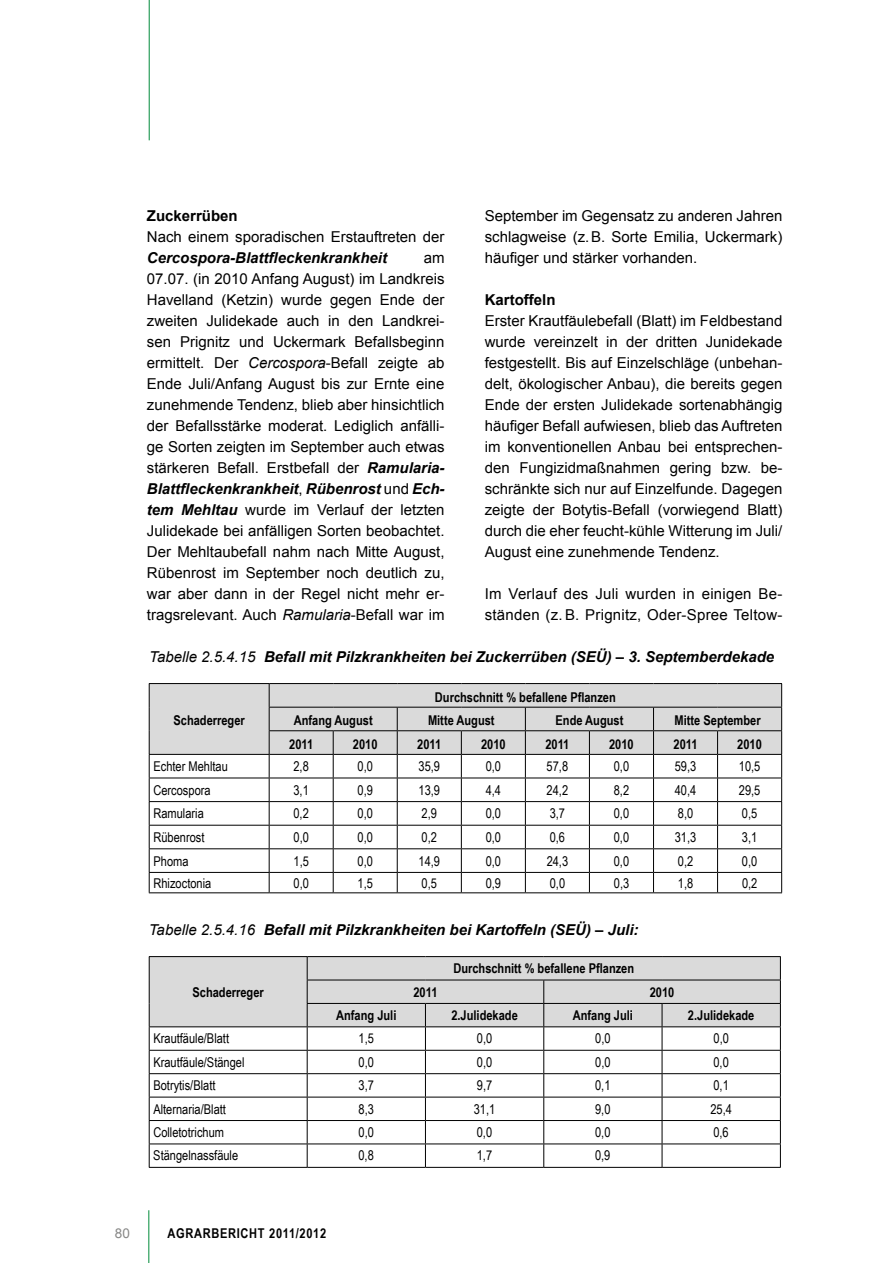
<style>
.page{position:relative;width:893px;height:1263px;background:#fff}
.page>*{position:absolute;margin:0;border:0;box-sizing:border-box;transform-origin:0 0}
.t1{font:15px/21px "Arial";color:#000;text-align:justify}
.t2{font:italic 700 15px "Arial";color:#000}
.t3{font:700 15px "Arial";color:#000}
.t4{font:13.5px "Arial Narrow";color:#000}
.t5{font:700 13.5px "Arial Narrow";color:#000}
.t6{font:700 13.5px "Arial Narrow";letter-spacing:.05em;color:#000}
.t7{font:13.5px "Arial";color:#878786}
.s1{font-weight:400}
.s2{font-style:italic}
.s3{font-weight:700;font-style:italic}
</style>
<div class="page">
<hr style="left:149px;top:0;width:1px;height:140px;background:#008b3a">
<hr style="left:148px;top:1210px;width:1px;height:53px;background:#008b3a">
<svg style="left:149px;top:683px;width:633px;height:209px"></svg>
<hr style="left:149px;top:892px;width:120px;height:1px;background:#000">
<hr style="left:269px;top:892px;width:64px;height:1px;background:#000">
<hr style="left:333px;top:892px;width:64px;height:1px;background:#000">
<hr style="left:397px;top:892px;width:64px;height:1px;background:#000">
<hr style="left:461px;top:892px;width:64px;height:1px;background:#000">
<hr style="left:525px;top:892px;width:64px;height:1px;background:#000">
<hr style="left:589px;top:892px;width:64px;height:1px;background:#000">
<hr style="left:653px;top:892px;width:65px;height:1px;background:#000">
<hr style="left:718px;top:892px;width:64px;height:1px;background:#000">
<svg style="left:149px;top:956px;width:632px;height:211px"></svg>
<hr style="left:149px;top:1167px;width:158px;height:1px;background:#000">
<hr style="left:307px;top:1167px;width:118px;height:1px;background:#000">
<hr style="left:425px;top:1167px;width:119px;height:1px;background:#000">
<hr style="left:544px;top:1167px;width:118px;height:1px;background:#000">
<hr style="left:662px;top:1167px;width:119px;height:1px;background:#000">
<p class="t1" style="left:485px;top:205px;width:299px">September im Gegensatz zu anderen Jahren schlagweise (z.B. Sorte Emilia, Uckermark) häufiger und stärker vorhanden.</p>
<p class="t3" style="left:485px;top:289px;width:72px">Kartoffeln</p>
<p class="t1" style="left:485px;top:310px;width:299px">Erster Krautfäulebefall (Blatt) im Feldbestand wurde vereinzelt in der dritten Junidekade festgestellt. Bis auf Einzelschläge (unbehan&shy;delt, ökologischer Anbau), die bereits gegen Ende der ersten Julidekade sortenabhängig häufiger Befall aufwiesen, blieb das Auftreten im konventionellen Anbau bei entsprechen&shy;den Fungizidmaßnahmen gering bzw. be&shy;schränkte sich nur auf Einzelfunde. Dagegen zeigte der Botytis-Befall (vorwiegend Blatt) durch die eher feucht-kühle Witterung im Juli/ August eine zunehmende Tendenz.</p>
<p class="t1" style="left:485px;top:583px;width:299px">Im Verlauf des Juli wurden in einigen Be&shy;ständen (z.B. Prignitz, Oder-Spree Teltow-</p>
<p class="t2" style="left:149px;top:647px;width:626px"><span class="s1">Tabelle 2.5.4.15</span> Befall mit Pilzkrankheiten bei Zuckerrüben (SEÜ) – 3. Septemberdekade</p>
<p class="t3" style="left:147px;top:205px;width:92px">Zuckerrüben</p>
<p class="t1" style="left:147px;top:226px;width:299px">Nach einem sporadischen Erstauftreten der</p>
<p class="t2" style="left:147px;top:248px;width:242px">Cercospora-Blattfleckenkrankheit</p>
<p class="t1" style="left:147px;top:247px;width:299px;text-indent:277px">am 07.07. (in 2010 Anfang August) im Landkreis Havelland (Ketzin) wurde gegen Ende der zweiten Julidekade auch in den Landkrei&shy;sen Prignitz und Uckermark Befallsbeginn ermittelt. Der <span class="s2">Cercospora</span>-Befall zeigte ab Ende Juli/Anfang August bis zur Ernte eine zunehmende Tendenz, blieb aber hinsichtlich der Befallsstärke moderat. Lediglich anfälli&shy;ge Sorten zeigten im September auch etwas stärkeren Befall. Erstbefall der <span class="s3">Ramularia-Blattfleckenkrankheit</span>, <span class="s3">Rübenrost</span> und <span class="s3">Ech&shy;tem Mehltau</span> wurde im Verlauf der letzten Julidekade bei anfälligen Sorten beobachtet.<br>Der Mehltaubefall nahm nach Mitte August, Rübenrost im September noch deutlich zu, war aber dann in der Regel nicht mehr er&shy;tragsrelevant. Auch <span class="s2">Ramularia</span>-Befall war im</p>
<p class="t5" style="left:173px;top:710px;width:73px">Schaderreger</p>
<p class="t5" style="left:435px;top:687px;width:182px">Durchschnitt % befallene Pflanzen</p>
<p class="t5" style="left:294px;top:710px;width:80px">Anfang August</p>
<p class="t5" style="left:428px;top:710px;width:68px">Mitte August</p>
<p class="t5" style="left:555px;top:710px;width:69px">Ende August</p>
<p class="t5" style="left:674px;top:710px;width:88px">Mitte September</p>
<p class="t5" style="left:289px;top:734px;width:26px">2011</p>
<p class="t5" style="left:353px;top:734px;width:26px">2010</p>
<p class="t5" style="left:417px;top:734px;width:26px">2011</p>
<p class="t5" style="left:481px;top:734px;width:26px">2010</p>
<p class="t5" style="left:545px;top:734px;width:26px">2011</p>
<p class="t5" style="left:609px;top:734px;width:26px">2010</p>
<p class="t5" style="left:673px;top:734px;width:26px">2011</p>
<p class="t5" style="left:737px;top:734px;width:26px">2010</p>
<p class="t4" style="left:153px;top:756px;width:76px">Echter Mehltau</p>
<p class="t4" style="left:293px;top:756px;width:17px">2,8</p>
<p class="t4" style="left:357px;top:756px;width:17px">0,0</p>
<p class="t4" style="left:418px;top:756px;width:23px">35,9</p>
<p class="t4" style="left:486px;top:756px;width:17px">0,0</p>
<p class="t4" style="left:547px;top:756px;width:23px">57,8</p>
<p class="t4" style="left:614px;top:756px;width:17px">0,0</p>
<p class="t4" style="left:675px;top:756px;width:23px">59,3</p>
<p class="t4" style="left:739px;top:756px;width:23px">10,5</p>
<p class="t4" style="left:153px;top:780px;width:59px">Cercospora</p>
<p class="t4" style="left:293px;top:780px;width:17px">3,1</p>
<p class="t4" style="left:357px;top:780px;width:17px">0,9</p>
<p class="t4" style="left:418px;top:780px;width:23px">13,9</p>
<p class="t4" style="left:486px;top:780px;width:17px">4,4</p>
<p class="t4" style="left:547px;top:780px;width:23px">24,2</p>
<p class="t4" style="left:614px;top:780px;width:17px">8,2</p>
<p class="t4" style="left:675px;top:780px;width:23px">40,4</p>
<p class="t4" style="left:739px;top:780px;width:23px">29,5</p>
<p class="t4" style="left:153px;top:804px;width:52px">Ramularia</p>
<p class="t4" style="left:293px;top:804px;width:17px">0,2</p>
<p class="t4" style="left:358px;top:804px;width:17px">0,0</p>
<p class="t4" style="left:422px;top:804px;width:17px">2,9</p>
<p class="t4" style="left:486px;top:804px;width:17px">0,0</p>
<p class="t4" style="left:550px;top:804px;width:17px">3,7</p>
<p class="t4" style="left:614px;top:804px;width:17px">0,0</p>
<p class="t4" style="left:678px;top:804px;width:17px">8,0</p>
<p class="t4" style="left:742px;top:804px;width:17px">0,5</p>
<p class="t4" style="left:153px;top:827px;width:53px">Rübenrost</p>
<p class="t4" style="left:293px;top:827px;width:17px">0,0</p>
<p class="t4" style="left:358px;top:827px;width:17px">0,0</p>
<p class="t4" style="left:422px;top:827px;width:17px">0,2</p>
<p class="t4" style="left:486px;top:827px;width:17px">0,0</p>
<p class="t4" style="left:550px;top:827px;width:17px">0,6</p>
<p class="t4" style="left:614px;top:827px;width:17px">0,0</p>
<p class="t4" style="left:675px;top:827px;width:23px">31,3</p>
<p class="t4" style="left:742px;top:827px;width:17px">3,1</p>
<p class="t4" style="left:153px;top:851px;width:37px">Phoma</p>
<p class="t4" style="left:294px;top:851px;width:17px">1,5</p>
<p class="t4" style="left:358px;top:851px;width:17px">0,0</p>
<p class="t4" style="left:419px;top:851px;width:23px">14,9</p>
<p class="t4" style="left:486px;top:851px;width:17px">0,0</p>
<p class="t4" style="left:547px;top:851px;width:23px">24,3</p>
<p class="t4" style="left:614px;top:851px;width:17px">0,0</p>
<p class="t4" style="left:678px;top:851px;width:17px">0,2</p>
<p class="t4" style="left:742px;top:851px;width:17px">0,0</p>
<p class="t4" style="left:153px;top:873px;width:59px">Rhizoctonia</p>
<p class="t4" style="left:294px;top:873px;width:17px">0,0</p>
<p class="t4" style="left:358px;top:873px;width:17px">1,5</p>
<p class="t4" style="left:422px;top:873px;width:17px">0,5</p>
<p class="t4" style="left:486px;top:873px;width:17px">0,9</p>
<p class="t4" style="left:550px;top:873px;width:17px">0,0</p>
<p class="t4" style="left:614px;top:873px;width:17px">0,3</p>
<p class="t4" style="left:678px;top:873px;width:17px">1,8</p>
<p class="t4" style="left:742px;top:873px;width:17px">0,2</p>
<p class="t2" style="left:149px;top:920px;width:491px"><span class="s1">Tabelle 2.5.4.16</span> Befall mit Pilzkrankheiten bei Kartoffeln (SEÜ) – Juli:</p>
<p class="t5" style="left:192px;top:981px;width:73px">Schaderreger</p>
<p class="t5" style="left:453px;top:958px;width:182px">Durchschnitt % befallene Pflanzen</p>
<p class="t5" style="left:413px;top:981px;width:26px">2011</p>
<p class="t5" style="left:650px;top:981px;width:26px">2010</p>
<p class="t5" style="left:336px;top:1005px;width:62px">Anfang Juli</p>
<p class="t5" style="left:451px;top:1005px;width:68px">2.Julidekade</p>
<p class="t5" style="left:573px;top:1005px;width:62px">Anfang Juli</p>
<p class="t5" style="left:688px;top:1005px;width:68px">2.Julidekade</p>
<p class="t4" style="left:153px;top:1029px;width:77px">Krautfäule/Blatt</p>
<p class="t4" style="left:359px;top:1029px;width:17px">1,5</p>
<p class="t4" style="left:477px;top:1029px;width:17px">0,0</p>
<p class="t4" style="left:595px;top:1029px;width:17px">0,0</p>
<p class="t4" style="left:713px;top:1029px;width:17px">0,0</p>
<p class="t4" style="left:153px;top:1052px;width:93px">Krautfäule/Stängel</p>
<p class="t4" style="left:359px;top:1052px;width:17px">0,0</p>
<p class="t4" style="left:477px;top:1052px;width:17px">0,0</p>
<p class="t4" style="left:595px;top:1052px;width:17px">0,0</p>
<p class="t4" style="left:713px;top:1052px;width:17px">0,0</p>
<p class="t4" style="left:153px;top:1075px;width:64px">Botrytis/Blatt</p>
<p class="t4" style="left:359px;top:1075px;width:17px">3,7</p>
<p class="t4" style="left:477px;top:1075px;width:17px">9,7</p>
<p class="t4" style="left:595px;top:1075px;width:17px">0,1</p>
<p class="t4" style="left:713px;top:1075px;width:17px">0,1</p>
<p class="t4" style="left:153px;top:1099px;width:74px">Alternaria/Blatt</p>
<p class="t4" style="left:359px;top:1099px;width:17px">8,3</p>
<p class="t4" style="left:474px;top:1099px;width:23px">31,1</p>
<p class="t4" style="left:595px;top:1099px;width:17px">9,0</p>
<p class="t4" style="left:710px;top:1099px;width:23px">25,4</p>
<p class="t4" style="left:153px;top:1122px;width:72px">Colletotrichum</p>
<p class="t4" style="left:358px;top:1122px;width:17px">0,0</p>
<p class="t4" style="left:477px;top:1122px;width:17px">0,0</p>
<p class="t4" style="left:595px;top:1122px;width:17px">0,0</p>
<p class="t4" style="left:713px;top:1122px;width:17px">0,6</p>
<p class="t4" style="left:153px;top:1146px;width:86px">Stängelnassfäule</p>
<p class="t4" style="left:358px;top:1146px;width:17px">0,8</p>
<p class="t4" style="left:477px;top:1146px;width:17px">1,7</p>
<p class="t4" style="left:595px;top:1146px;width:17px">0,9</p>
<p class="t7" style="left:115px;top:1224px;width:17px">80</p>
<p class="t6" style="left:168px;top:1223px;width:160px">Agrarbericht 2011/2012</p>
</div>
